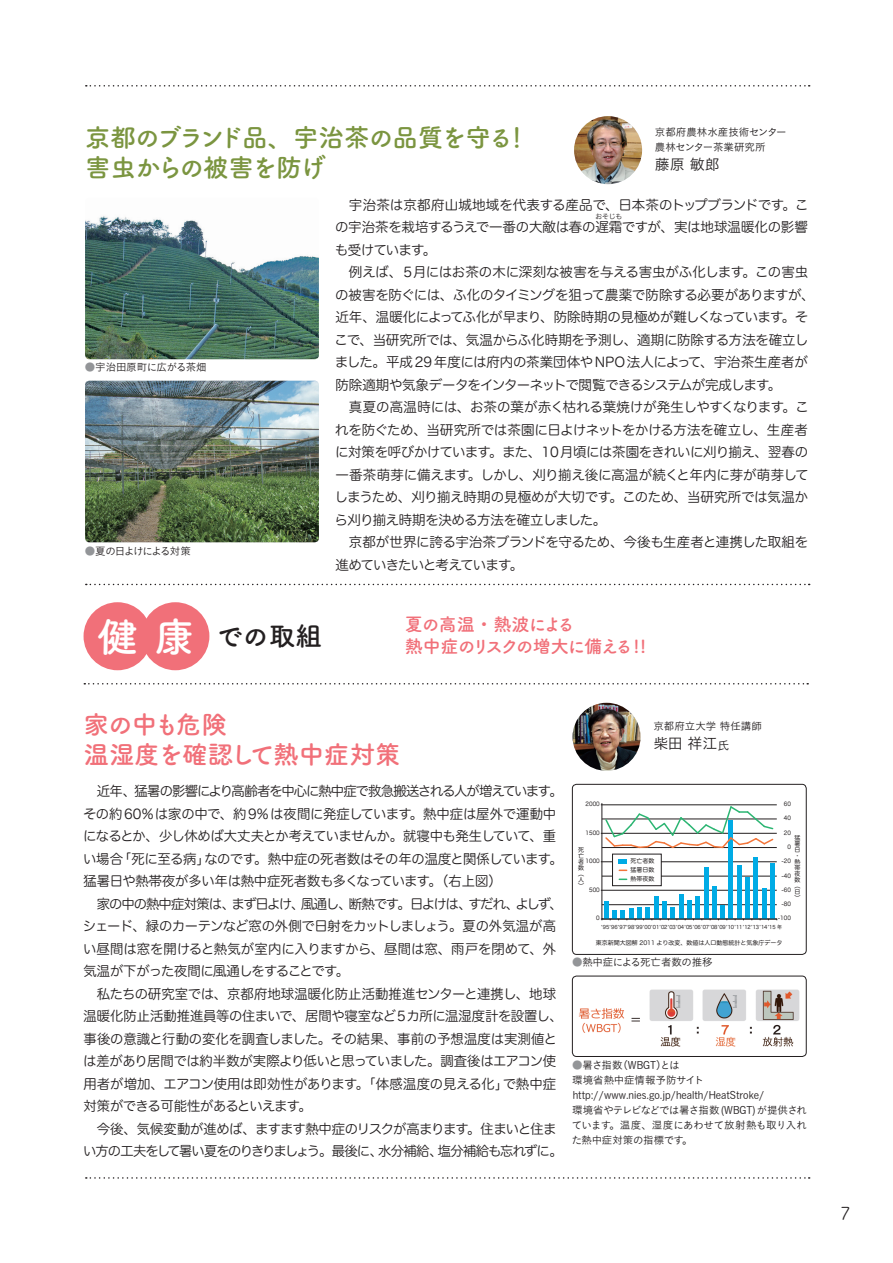
<style>
.page{position:relative;width:893px;height:1263px;background:#fff}
.page>*{position:absolute;margin:0;border:0;box-sizing:border-box;transform-origin:0 0}
.t1{font:700 26.4px "Tsuku A Rd Gothic";color:#231f20}
.t2{font:700 25.5px/30px "Tsuku A Rd Gothic";letter-spacing:-.06em;color:#7b9540}
.t3{font:700 25.5px/30px "Tsuku A Rd Gothic";letter-spacing:-.03em;color:#f17079}
.t4{font:700 18px/22.5px "Tsuku A Rd Gothic";letter-spacing:-.06em;color:#f17079}
.t5{font:18px "Tsuku A Rd Gothic";color:#231f20}
.t6{font:15px "Koburina Go Std W3";color:#231f20}
.t7{font:13.5px/22.5px "Hira Maru Std W3";letter-spacing:-.03em;color:#231f20}
.t8{font:10.5px/15px "Koburina Go Std W3";color:#231f20}
.t9{font:10.5px "Koburina Go Std W3";letter-spacing:-.035em;color:#231f20}
.t10{font:10.5px "Koburina Go Std W3";letter-spacing:-.03em;color:#231f20}
.t11{font:10.5px "Koburina Go Std W3";letter-spacing:-.1em;color:#231f20}
.t12{font:6.75px "Hira Maru Std W3";color:#231f20}
.t13{font:6px/6px "Hira Maru Std W4";color:#231f20;text-align:justify}
.t14{font:5.7px "Hira Maru Std W4";color:#231f20;scale:.96 1}
.t15{font:5.25px "Hira Maru Std W4";color:#231f20;scale:.96 1}
.s1{color:#939598}
.s2{font-size:40.8px;color:#fff}
.s3{font-size:12px}
</style>
<div class="page">
<svg style="left:86px;top:1177px;width:724px;height:2px"></svg>
<img style="left:573px;top:703px;width:68px;height:68px;border-radius:34px">
<svg style="left:572px;top:784px;width:234px;height:170px"></svg>
<div style="left:572px;top:784px;width:234px;height:170px;border:1px solid #231f20;border-radius:4px"></div>
<img style="left:579px;top:989px;width:221px;height:58px">
<div style="left:572px;top:976px;width:234px;height:81px;border:1px solid #231f20;border-radius:4px"></div>
<div style="left:84px;top:602px;width:68px;height:68px;background:#f17079;border-radius:50%"></div>
<div style="left:141px;top:602px;width:68px;height:68px;background:#f17079;border-radius:50%"></div>
<svg style="left:84px;top:683px;width:724px;height:1px"></svg>
<img style="left:574px;top:116px;width:68px;height:68px;border-radius:34px">
<img style="left:85px;top:381px;width:234px;height:161px">
<svg style="left:86px;top:584px;width:724px;height:1px"></svg>
<img style="left:85px;top:216px;width:234px;height:143px">
<svg style="left:86px;top:85px;width:724px;height:2px"></svg>
<h2 class="t2" style="left:85px;top:121px;width:446px">京都のブランド品、宇治茶の品質を守る！害虫からの被害を防げ</h2>
<p class="t8" style="left:655px;top:125px;width:133px">京都府農林水産技術センター農林センター茶業研究所</p>
<p class="t6" style="left:655px;top:153px;width:66px">藤原 敏郎</p>
<p class="t10" style="left:85px;top:360px;width:123px"><span class="s1">●</span>宇治田原町に広がる茶畑</p>
<p class="t11" style="left:85px;top:543px;width:107px"><span class="s1">●</span>夏の日よけによる対策</p>
<p class="t7" style="left:335px;top:193px;width:475px">　宇治茶は京都府山城地域を代表する産品で、日本茶のトップブランドです。この宇治茶を栽培するうえで一番の大敵は春の遅霜ですが、実は地球温暖化の影響</p>
<p class="t12" style="left:595px;top:212px;width:28px">おそじも</p>
<p class="t7" style="left:334px;top:238px;width:482px">も受けています。<br>　例えば、５月にはお茶の木に深刻な被害を与える害虫がふ化します。この害虫の被害を防ぐには、ふ化のタイミングを狙って農薬で防除する必要がありますが、近年、温暖化によってふ化が早まり、防除時期の見極めが難しくなっています。そこで、当研究所では、気温からふ化時期を予測し、適期に防除する方法を確立しました。平成29年度には府内の茶業団体やNPO法人によって、宇治茶生産者が防除適期や気象データをインターネットで閲覧できるシステムが完成します。<br>　真夏の高温時には、お茶の葉が赤く枯れる葉焼けが発生しやすくなります。これを防ぐため、当研究所では茶園に日よけネットをかける方法を確立し、生産者に対策を呼びかけています。また、10月頃には茶園をきれいに刈り揃え、翌春の一番茶萌芽に備えます。しかし、刈り揃え後に高温が続くと年内に芽が萌芽してしまうため、刈り揃え時期の見極めが大切です。このため、当研究所では気温から刈り揃え時期を決める方法を確立しました。<br>　京都が世界に誇る宇治茶ブランドを守るため、今後も生産者と連携した取組を進めていきたいと考えています。</p>
<h1 class="t1" style="left:97px;top:616px;width:226px"><span class="s2">健康</span> での取組</h1>
<h3 class="t4" style="left:405px;top:611px;width:243px">夏の高温・熱波による<br>熱中症のリスクの増大に備える!!</h3>
<h2 class="t3" style="left:84px;top:708px;width:319px">家の中も危険<br>温湿度を確認して熱中症対策</h2>
<p class="t7" style="left:83px;top:780px;width:481px">　近年、猛暑の影響により高齢者を中心に熱中症で救急搬送される人が増えています。その約60%は家の中で、約9%は夜間に発症しています。熱中症は屋外で運動中になるとか、少し休めば大丈夫とか考えていませんか。就寝中も発生していて、重い場合「死に至る病」なのです。熱中症の死者数はその年の温度と関係しています。猛暑日や熱帯夜が多い年は熱中症死者数も多くなっています。（右上図）<br>　家の中の熱中症対策は、まず日よけ、風通し、断熱です。日よけは、すだれ、よしず、シェード、緑のカーテンなど窓の外側で日射をカットしましょう。夏の外気温が高い昼間は窓を開けると熱気が室内に入りますから、昼間は窓、雨戸を閉めて、外気温が下がった夜間に風通しをすることです。<br>　私たちの研究室では、京都府地球温暖化防止活動推進センターと連携し、地球温暖化防止活動推進員等の住まいで、居間や寝室など５カ所に温湿度計を設置し、事後の意識と行動の変化を調査しました。その結果、事前の予想温度は実測値とは差があり居間では約半数が実際より低いと思っていました。調査後はエアコン使用者が増加、エアコン使用は即効性があります。「体感温度の見える化」で熱中症対策ができる可能性があるといえます。<br>　今後、気候変動が進めば、ますます熱中症のリスクが高まります。住まいと住まい方の工夫をして暑い夏をのりきりましょう。最後に、水分補給、塩分補給も忘れずに。</p>
<p class="t14" style="left:586px;top:800px;width:16px">2000</p>
<p class="t14" style="left:586px;top:828px;width:16px">1500</p>
<p class="t14" style="left:586px;top:857px;width:16px">1000</p>
<p class="t14" style="left:589px;top:885px;width:13px">500</p>
<p class="t14" style="left:596px;top:914px;width:5px">0</p>
<p class="t13" style="left:578px;top:847px;width:7px">死亡者数（人）</p>
<p class="t8" style="left:653px;top:719px;width:110px">京都府立大学 特任講師</p>
<p class="t6" style="left:653px;top:732px;width:78px">柴田 祥江<span class="s3">氏</span></p>
<p class="t13" style="left:630px;top:856px;width:25px;line-height:9px">死亡者数猛暑日数熱帯夜数</p>
<p class="t14" style="left:784px;top:800px;width:9px">60</p>
<p class="t14" style="left:784px;top:814px;width:9px">40</p>
<p class="t14" style="left:784px;top:828px;width:9px">20</p>
<p class="t14" style="left:787px;top:843px;width:5px">0</p>
<p class="t14" style="left:781px;top:857px;width:11px">-20</p>
<p class="t14" style="left:781px;top:871px;width:11px">-40</p>
<p class="t14" style="left:781px;top:885px;width:11px">-60</p>
<p class="t14" style="left:781px;top:900px;width:11px">-80</p>
<p class="t14" style="left:778px;top:914px;width:15px">-100</p>
<p class="t13" style="left:795px;top:835px;width:7px;text-align:left">猛暑日・熱帯夜数（日）</p>
<p class="t15" style="left:601px;top:923px;width:190px">ʼ95ʼ96ʼ97ʼ98ʼ99ʼ00ʼ01ʼ02ʼ03ʼ04ʼ05ʼ06ʼ07ʼ08ʼ09ʼ10ʼ11ʼ12ʼ13ʼ14ʼ15 年</p>
<p class="t13" style="left:596px;top:940px;width:188px">東京新聞大図解 2011 より改変、数値は人口動態統計と気象庁データ</p>
<p class="t9" style="left:572px;top:954px;width:142px"><span class="s1">●</span>熱中症による死亡者数の推移</p>
<p class="t8" style="left:572px;top:1057px;width:237px"><span class="s1">●</span>暑さ指数（WBGT）とは<br>環境省熱中症情報予防サイトhttp://www.nies.go.jp/health/HeatStroke/<br>環境省やテレビなどでは暑さ指数 (WBGT)が提供されています。温度、湿度にあわせて放射熱も取り入れた熱中症対策の指標です。</p>
<h3 class="t5" style="left:840px;top:1200px;width:12px">7</h3>
</div>
